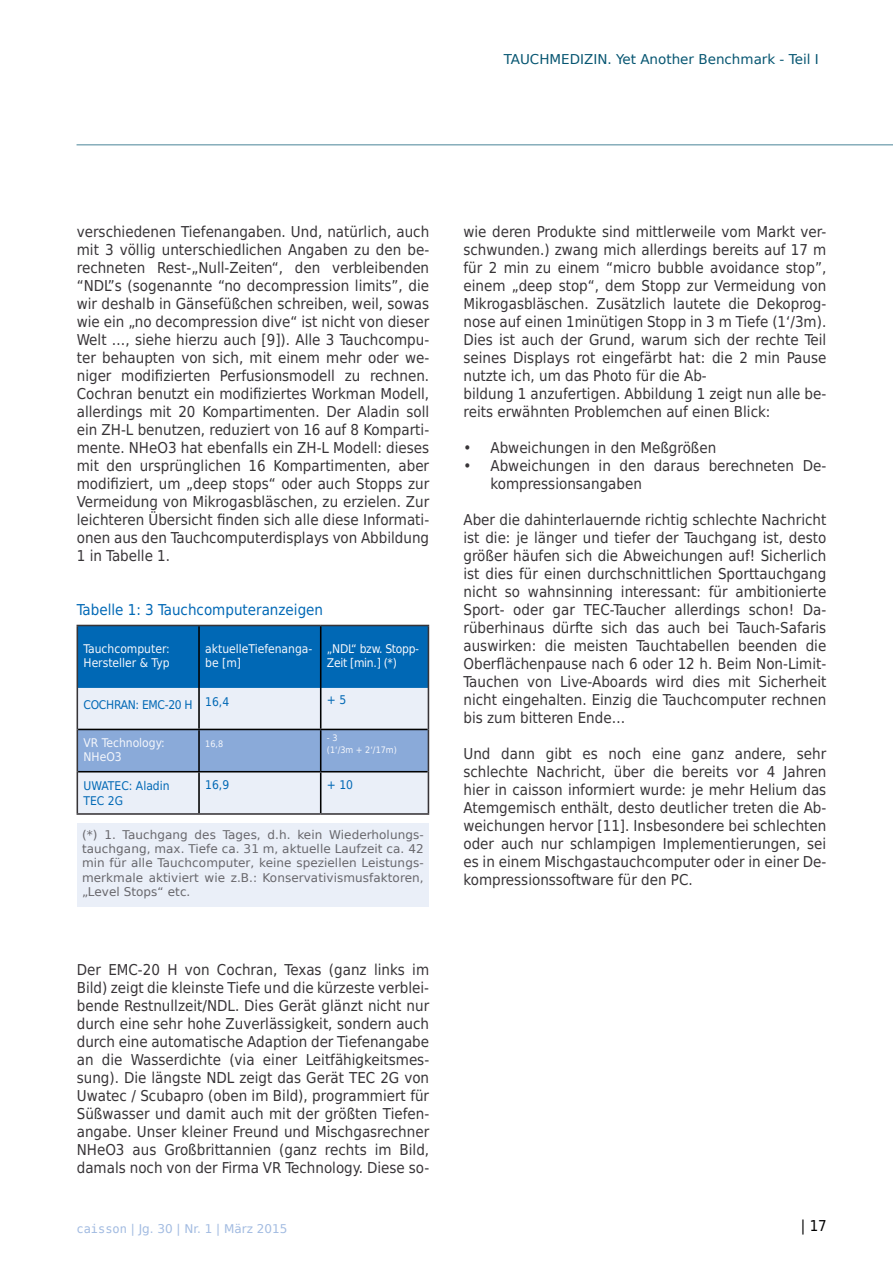
<style>
.page{position:relative;width:893px;height:1263px;background:#fff}
.page>*{position:absolute;margin:0;border:0;box-sizing:border-box;transform-origin:0 0}
.t1{font:15px/18px "DejaVu Sans Condensed";color:#373437;text-align:justify}
.t2{font:15px "DejaVu Sans Condensed";color:#0068b5}
.t3{font:15px "DejaVu Sans Condensed";color:#000}
.t4{font:13.5px "DejaVu Sans";color:#065571}
.t5{font:12px/14.4px "DejaVu Sans";letter-spacing:.005em;color:#68676c;text-align:justify}
.t6{font:12px/14.4px "DejaVu Sans Condensed";color:#f5f7fc}
.t7{font:12px/14.4px "DejaVu Sans Condensed";letter-spacing:-.025em;color:#f5f7fc}
.t8{font:12px "DejaVu Sans";color:#a2bbe1}
.t9{font:12px/14.4px "DejaVu Sans Condensed";color:#0068b5}
.t10{font:12px "DejaVu Sans Condensed";letter-spacing:-.025em;color:#0068b5}
.t11{font:9px/12px "DejaVu Sans Condensed";color:#f5f7fc}
.s1{font-family:"DejaVu Sans Mono"}
</style>
<div class="page">
<hr style="left:77px;top:144px;width:816px;height:2px;background:#065571">
<svg style="left:78px;top:626px;width:350px;height:187px;background:#84b0d8"></svg>
<hr style="left:198px;top:626px;width:2px;height:62px;background:#000">
<hr style="left:320px;top:626px;width:1px;height:62px;background:#000">
<hr style="left:198px;top:688px;width:2px;height:41px;background:#000">
<hr style="left:320px;top:688px;width:1px;height:41px;background:#000">
<hr style="left:78px;top:729px;width:121px;height:1px;background:#000">
<hr style="left:199px;top:729px;width:122px;height:1px;background:#000">
<hr style="left:198px;top:730px;width:2px;height:41px;background:#000">
<hr style="left:321px;top:729px;width:107px;height:1px;background:#000">
<hr style="left:320px;top:730px;width:1px;height:41px;background:#000">
<hr style="left:78px;top:771px;width:121px;height:1px;background:#000">
<hr style="left:199px;top:771px;width:122px;height:1px;background:#000">
<hr style="left:198px;top:772px;width:2px;height:41px;background:#000">
<hr style="left:321px;top:771px;width:107px;height:1px;background:#000">
<hr style="left:320px;top:772px;width:1px;height:41px;background:#000">
<hr style="left:77px;top:688px;width:1px;height:41px;background:#373437">
<hr style="left:428px;top:688px;width:1px;height:41px;background:#373437">
<hr style="left:77px;top:729px;width:1px;height:43px;background:#373437">
<hr style="left:428px;top:729px;width:1px;height:43px;background:#373437">
<hr style="left:77px;top:772px;width:1px;height:41px;background:#373437">
<hr style="left:428px;top:772px;width:1px;height:41px;background:#373437">
<hr style="left:77px;top:813px;width:122px;height:2px;background:#373437">
<hr style="left:199px;top:813px;width:122px;height:2px;background:#373437">
<hr style="left:321px;top:813px;width:108px;height:2px;background:#373437">
<hr style="left:77px;top:625px;width:122px;height:1px;background:#373437">
<hr style="left:77px;top:626px;width:1px;height:62px;background:#373437">
<hr style="left:199px;top:625px;width:122px;height:1px;background:#373437">
<hr style="left:321px;top:625px;width:108px;height:1px;background:#373437">
<hr style="left:428px;top:626px;width:1px;height:62px;background:#373437">
<div style="left:77px;top:823px;width:352px;height:84px;background:#eaeff8"></div>
<p class="t4" style="left:504px;top:49px;width:317px">TAUCHMEDIZIN. Yet Another Benchmark - Teil I</p>
<p class="t1" style="left:77px;top:222px;width:354px">verschiedenen Tiefenangaben. Und, natürlich, auch mit 3 völlig unterschiedlichen Angaben zu den be&shy;rechneten Rest-„Null-Zeiten“, den verbleibenden “NDL”s (sogenannte “no decompression limits”, die wir deshalb in Gänsefüßchen schreiben, weil, sowas wie ein „no decompression dive“ ist nicht von dieser Welt …, siehe hierzu auch [9]). Alle 3 Tauchcompu&shy;ter behaupten von sich, mit einem mehr oder we&shy;niger modifizierten Perfusionsmodell zu rechnen.<br>Cochran benutzt ein modifiziertes Workman Modell, allerdings mit 20 Kompartimenten. Der Aladin soll ein ZH-L benutzen, reduziert von 16 auf 8 Komparti&shy;mente. NHeO3 hat ebenfalls ein ZH-L Modell: dieses mit den ursprünglichen 16 Kompartimenten, aber modifiziert, um „deep stops“ oder auch Stopps zur Vermeidung von Mikrogasbläschen, zu erzielen. Zur leichteren Übersicht finden sich alle diese Informati&shy;onen aus den Tauchcomputerdisplays von Abbildung 1 in Tabelle 1.</p>
<p class="t2" style="left:77px;top:597px;width:248px">Tabelle 1: 3 Tauchcomputeranzeigen</p>
<p class="t6" style="left:84px;top:641px;width:88px">Tauchcomputer:<br>Hersteller &amp; Typ</p>
<p class="t6" style="left:205px;top:641px;width:109px">aktuelleTiefenanga&shy;be [m]</p>
<p class="t7" style="left:327px;top:641px;width:94px">„NDL“ bzw. Stopp-<br>Zeit [min.] (*)</p>
<p class="t10" style="left:84px;top:695px;width:147px">COCHRAN: EMC-20 H 16,4</p>
<p class="t9" style="left:327px;top:693px;width:21px">+ 5</p>
<p class="t6" style="left:84px;top:735px;width:83px">VR Technology:<br>NHeO3</p>
<p class="t11" style="left:205px;top:738px;width:19px">16,8</p>
<p class="t11" style="left:327px;top:732px;width:71px">- 3<br>(1‘/3m + 2‘/17m)</p>
<p class="t9" style="left:84px;top:778px;width:88px">UWATEC: Aladin<br>TEC 2G</p>
<p class="t9" style="left:205px;top:777px;width:26px">16,9</p>
<p class="t9" style="left:327px;top:777px;width:28px">+ 10</p>
<p class="t5" style="left:82px;top:827px;width:343px">(*) 1. Tauchgang des Tages, d.h. kein Wiederholungs&shy;tauchgang, max. Tiefe ca. 31 m, aktuelle Laufzeit ca. 42 min für alle Tauchcomputer, keine speziellen Leistungs&shy;merkmale aktiviert wie z.B.: Konservativismusfaktoren, „Level Stops“ etc.</p>
<p class="t1" style="left:77px;top:960px;width:354px">Der EMC-20 H von Cochran, Texas (ganz links im Bild) zeigt die kleinste Tiefe und die kürzeste verblei&shy;bende Restnullzeit/NDL. Dies Gerät glänzt nicht nur durch eine sehr hohe Zuverlässigkeit, sondern auch durch eine automatische Adaption der Tiefenangabe an die Wasserdichte (via einer Leitfähigkeitsmes&shy;sung). Die längste NDL zeigt das Gerät TEC 2G von Uwatec / Scubapro (oben im Bild), programmiert für Süßwasser und damit auch mit der größten Tiefen&shy;angabe. Unser kleiner Freund und Mischgasrechner NHeO3 aus Großbrittannien (ganz rechts im Bild, damals noch von der Firma VR Technology. Diese so-</p>
<p class="t1" style="left:463px;top:222px;width:364px;text-align:left">wie deren Produkte sind mittlerweile vom Markt ver&shy;schwunden.) zwang mich allerdings bereits auf 17 m für 2 min zu einem “micro bubble avoidance stop”, einem „deep stop“, dem Stopp zur Vermeidung von Mikrogasbläschen. Zusätzlich lautete die Dekoprog&shy;nose auf einen 1minütigen Stopp in 3 m Tiefe (1‘/3m).<br>Dies ist auch der Grund, warum sich der rechte Teil seines Displays rot eingefärbt hat: die 2 min Pause nutzte ich, um das Photo für die Ab-<br>bildung 1 anzufertigen. Abbildung 1 zeigt nun alle be&shy;reits erwähnten Problemchen auf einen Blick:</p>
<p class="t1" style="left:463px;top:438px;width:254px">• Abweichungen in den Meßgrößen</p>
<p class="t1" style="left:490px;top:456px;width:337px;text-indent:-27px">• Abweichungen in den daraus berechneten De&shy;kompressionsangaben</p>
<p class="t1" style="left:463px;top:510px;width:364px">Aber die dahinterlauernde richtig schlechte Nachricht ist die: je länger und tiefer der Tauchgang ist, desto größer häufen sich die Abweichungen auf! Sicherlich ist dies für einen durchschnittlichen Sporttauchgang nicht so wahnsinning interessant: für ambitionierte Sport- oder gar TEC-Taucher allerdings schon! Da&shy;rüberhinaus dürfte sich das auch bei Tauch-Safaris auswirken: die meisten Tauchtabellen beenden die Oberflächenpause nach 6 oder 12 h. Beim Non-Limit-Tauchen von Live-Aboards wird dies mit Sicherheit nicht eingehalten. Einzig die Tauchcomputer rechnen bis zum bitteren Ende…</p>
<p class="t1" style="left:463px;top:744px;width:364px">Und dann gibt es noch eine ganz andere, sehr schlechte Nachricht, über die bereits vor 4 Jahren hier in caisson informiert wurde: je mehr Helium das Atemgemisch enthält, desto deutlicher treten die Ab&shy;weichungen hervor [11]. Insbesondere bei schlechten oder auch nur schlampigen Implementierungen, sei es in einem Mischgastauchcomputer oder in einer De&shy;kompressionssoftware für den PC.</p>
<p class="t8" style="left:76px;top:1219px;width:212px"><span class="s1">caisson</span> | Jg. 30 | Nr. 1 | März 2015</p>
<p class="t3" style="left:801px;top:1214px;width:27px">| 17</p>
</div>
